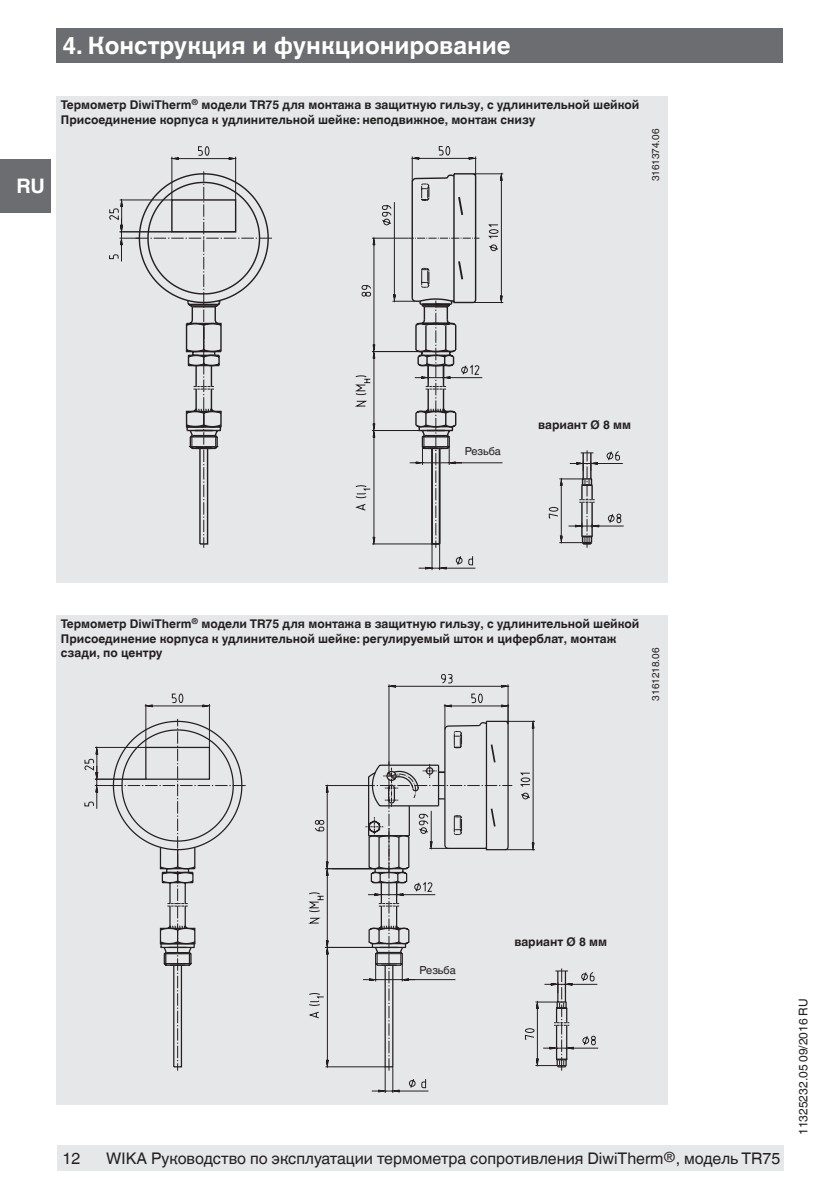
<style>
.page{position:relative;width:840px;height:1191px;background:#fff}
.page>*{position:absolute;margin:0;border:0;box-sizing:border-box;transform-origin:0 0}
.OI-Kopf{font:700 24px "Helvetica World";color:#fff}
.t1{font:700 20px "Helvetica World";color:#fff}
.t2{font:16px "Helvetica World";color:#231f20}
.Subheadline2{font:700 12px/14.4px "Helvetica World";color:#231f20}
.Footnotes{font:700 12px "Helvetica World";color:#231f20}
.t3{font:12px "Helvetica World";color:#231f20}
.Small_text{font:11px "Helvetica World";color:#231f20}
.Footnotes-2{font:10px "Helvetica World";color:#231f20}
.s1{font-size:14px}
</style>
<div class="page">
<div style="left:57px;top:28px;width:725px;height:34px;background:#6c6d70"></div>
<div style="left:57px;top:1145px;width:726px;height:26px;background:#e6e7e9"></div>
<div style="left:0;top:159px;width:51px;height:54px;background:#6c6d70"></div>
<div style="left:57px;top:96px;width:610px;height:486px;background:#e6e7e9"></div>
<svg style="left:109px;top:146px;width:368px;height:424px"></svg>
<svg style="left:109px;top:218px;width:514px;height:311px"></svg>
<svg style="left:146px;top:306px;width:39px;height:239px"></svg>
<svg style="left:138px;top:172px;width:47px;height:134px"></svg>
<svg style="left:185px;top:172px;width:408px;height:376px"></svg>
<div style="left:171px;top:199px;width:65px;height:33px;border:1px solid #231f20"></div>
<div style="left:57px;top:615px;width:610px;height:489px;background:#e6e7e9"></div>
<svg style="left:84px;top:674px;width:451px;height:419px"></svg>
<svg style="left:84px;top:765px;width:514px;height:285px"></svg>
<svg style="left:112px;top:720px;width:397px;height:131px"></svg>
<svg style="left:159px;top:742px;width:409px;height:329px"></svg>
<div style="left:145px;top:747px;width:65px;height:33px;border:1px solid #231f20"></div>
<h2 class="t1" style="left:16px;top:174px;width:30px">RU</h2>
<p class="OI-Kopf" style="left:62px;top:32px;width:449px">4. Конструкция и функционирование</p>
<p class="Subheadline2" style="left:61px;top:98px;width:579px">Термометр DiwiTherm<sup>®</sup> модели TR75 для монтажа в защитную гильзу, с удлинительной шейкой</p>
<p class="Subheadline2" style="left:61px;top:112px;width:476px">Присоединение корпуса к удлинительной шейке: неподвижное, монтаж снизу</p>
<p class="Footnotes-2" style="left:649px;top:181px;width:54px;rotate:-90deg">3161374.06</p>
<p class="Small_text" style="left:464px;top:445px;width:38px">Резьба</p>
<p class="Footnotes" style="left:538px;top:418px;width:94px">вариант Ø 8 мм</p>
<p class="Subheadline2" style="left:61px;top:617px;width:579px">Термометр DiwiTherm<sup>®</sup> модели TR75 для монтажа в защитную гильзу, с удлинительной шейкой</p>
<p class="Subheadline2" style="left:61px;top:631px;width:556px">Присоединение корпуса к удлинительной шейке: регулируемый шток и циферблат, монтаж сзади, по центру</p>
<p class="Footnotes-2" style="left:649px;top:700px;width:54px;rotate:-90deg">3161218.06</p>
<p class="Small_text" style="left:419px;top:963px;width:38px">Резьба</p>
<p class="Footnotes" style="left:514px;top:935px;width:94px">вариант Ø 8 мм</p>
<h3 class="t2" style="left:62px;top:1149px;width:19px">12</h3>
<h3 class="t2" style="left:106px;top:1149px;width:675px">WIKA Руководство по эксплуатации термометра сопротивления DiwiTherm<span class="s1">®</span>, модель TR75</h3>
<p class="t3" style="left:795px;top:1134px;width:138px;rotate:-90deg">11325232.05 09/2016 RU</p>
</div>
